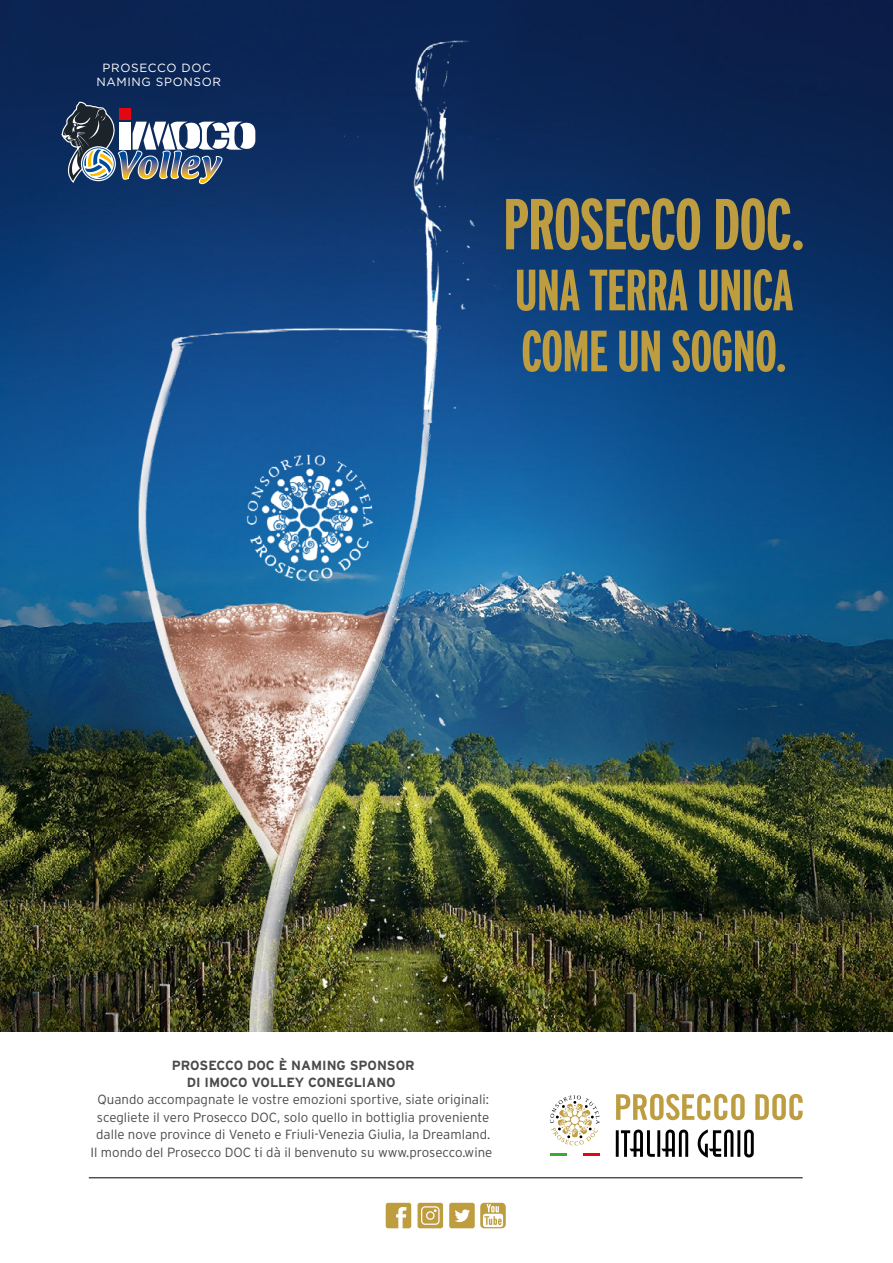
<style>
.page{position:relative;width:893px;height:1263px;background:#fff}
.page>*{position:absolute;margin:0;border:0;box-sizing:border-box;transform-origin:0 0}
.t1{font:300 13.35px/17.5px "Interstate";color:#4a4a49;text-align:center}
.t2{font:700 13.35px/17.5px "Interstate";color:#4a4a49;text-align:center}
.t3{font:11.85px/14.2px "Gotham";letter-spacing:.055em;color:#fff;text-align:center}
</style>
<div class="page">
<img style="left:0;top:0;width:893px;height:1032px">
<img style="left:101px;top:16px;width:457px;height:1015px">
<svg style="left:523px;top:330px;width:262px;height:42px;background:#6a725d"></svg>
<svg style="left:517px;top:269px;width:276px;height:42px;background:#6a6e57"></svg>
<svg style="left:506px;top:198px;width:297px;height:52px;background:#686851"></svg>
<hr style="left:89px;top:1177px;width:714px;height:1px;background:#000">
<svg style="left:386px;top:1203px;width:25px;height:25px"></svg>
<svg style="left:418px;top:1203px;width:25px;height:25px"></svg>
<svg style="left:449px;top:1203px;width:57px;height:25px"></svg>
<svg style="left:550px;top:1095px;width:50px;height:50px"></svg>
<svg style="left:550px;top:1154px;width:16px;height:2px"></svg>
<svg style="left:583px;top:1154px;width:17px;height:2px"></svg>
<svg style="left:616px;top:1094px;width:187px;height:26px"></svg>
<svg style="left:616px;top:1129px;width:138px;height:29px"></svg>
<svg style="left:60px;top:100px;width:195px;height:85px"></svg>
<svg style="left:0;top:0;width:5px;height:4px"></svg>
<svg style="left:887px;top:0;width:6px;height:4px"></svg>
<p class="t3" style="left:96px;top:61px;width:126px">PROSECCO DOC<br>NAMING SPONSOR</p>
<p class="t2" style="left:172px;top:1056px;width:244px">PROSECCO DOC È NAMING SPONSOR<br>DI IMOCO VOLLEY CONEGLIANO</p>
<p class="t1" style="left:91px;top:1091px;width:403px">Quando accompagnate le vostre emozioni sportive, siate originali: scegliete il vero Prosecco DOC, solo quello in bottiglia proveniente dalle nove province di Veneto e Friuli-Venezia Giulia, la Dreamland.<br>Il mondo del Prosecco DOC ti dà il benvenuto su www.prosecco.wine</p>
</div>
